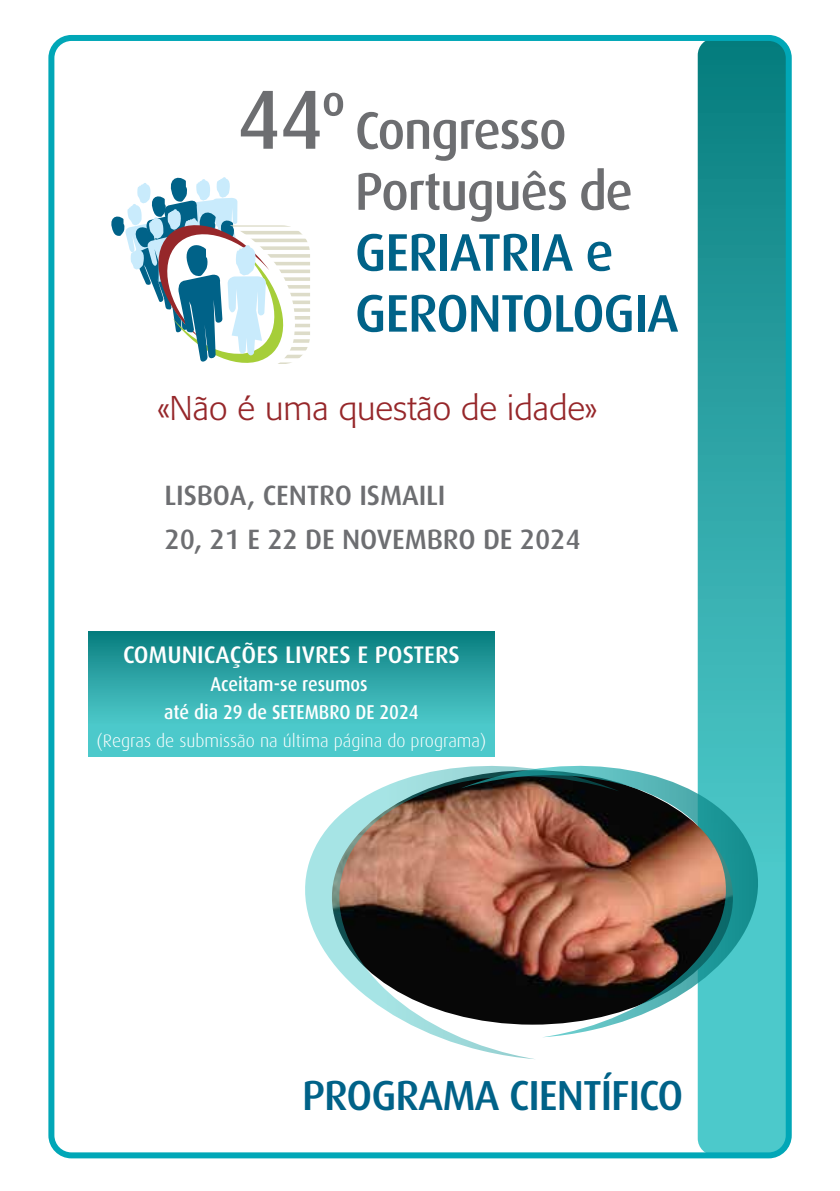
<style>
.page{position:relative;width:840px;height:1191px;background:#fff}
.page>*{position:absolute;margin:0;border:0;box-sizing:border-box;transform-origin:0 0}
.t1{font:500 84px "Dax";color:#6d6e71}
.t2{font:500 53px/61px "Dax";letter-spacing:-.025em;color:#006288}
.t3{font:500 53px/61px "Dax";letter-spacing:-.025em;color:#6d6e71}
.t4{font:500 42px "Dax";letter-spacing:-.025em;color:#006288}
.t5{font:300 34px "Formata";color:#96272a}
.t6{font:500 28px/44px "Dax";letter-spacing:-.005em;color:#6d6e71}
.t7{font:500 24px "Dax";color:#fff}
.t8{font:500 20px/28px "Dax";color:#fff;text-align:center;scale:.9 1}
.t9{font:300 18px "Dax";color:#fff}
.s1{font-size:66.4px}
</style>
<div class="page">
<svg style="left:697px;top:42px;width:87px;height:1109px;background:#31a8aa"></svg>
<svg style="left:111px;top:177px;width:199px;height:187px"></svg>
<svg style="left:619px;top:766px;width:138px;height:271px;background:#6a8780"></svg>
<svg style="left:305px;top:766px;width:314px;height:293px"></svg>
<div style="left:48px;top:35px;width:743px;height:1123px;border:6px solid #01a7b7;border-radius:20px"></div>
<div style="left:89px;top:631px;width:405px;height:125px;background:linear-gradient(to bottom,#0e8284,#5ad8da)"></div>
<h1 class="t1" style="left:236px;top:73px;width:110px">44<span class="s1">º</span></h1>
<h2 class="t3" style="left:354px;top:100px;width:279px">Congresso<br>Português de</h2>
<h2 class="t2" style="left:354px;top:222px;width:325px">GERIATRIA e<br>GERONTOLOGIA</h2>
<p class="t5" style="left:157px;top:388px;width:441px">«Não é uma questão de idade»</p>
<p class="t6" style="left:164px;top:473px;width:417px">LISBOA, CENTRO ISMAILI<br>20, 21 E 22 DE NOVEMBRO DE 2024</p>
<p class="t7" style="left:123px;top:641px;width:338px">COMUNICAÇÕES LIVRES E POSTERS</p>
<p class="t8" style="left:164px;top:670px;width:284px">Aceitam-se resumos<br>até dia 29 de SETEMBRO DE 2024</p>
<p class="t9" style="left:96px;top:730px;width:391px">(Regras de submissão na última página do programa)</p>
<h3 class="t4" style="left:302px;top:1072px;width:382px">PROGRAMA CIENTÍFICO</h3>
</div>
